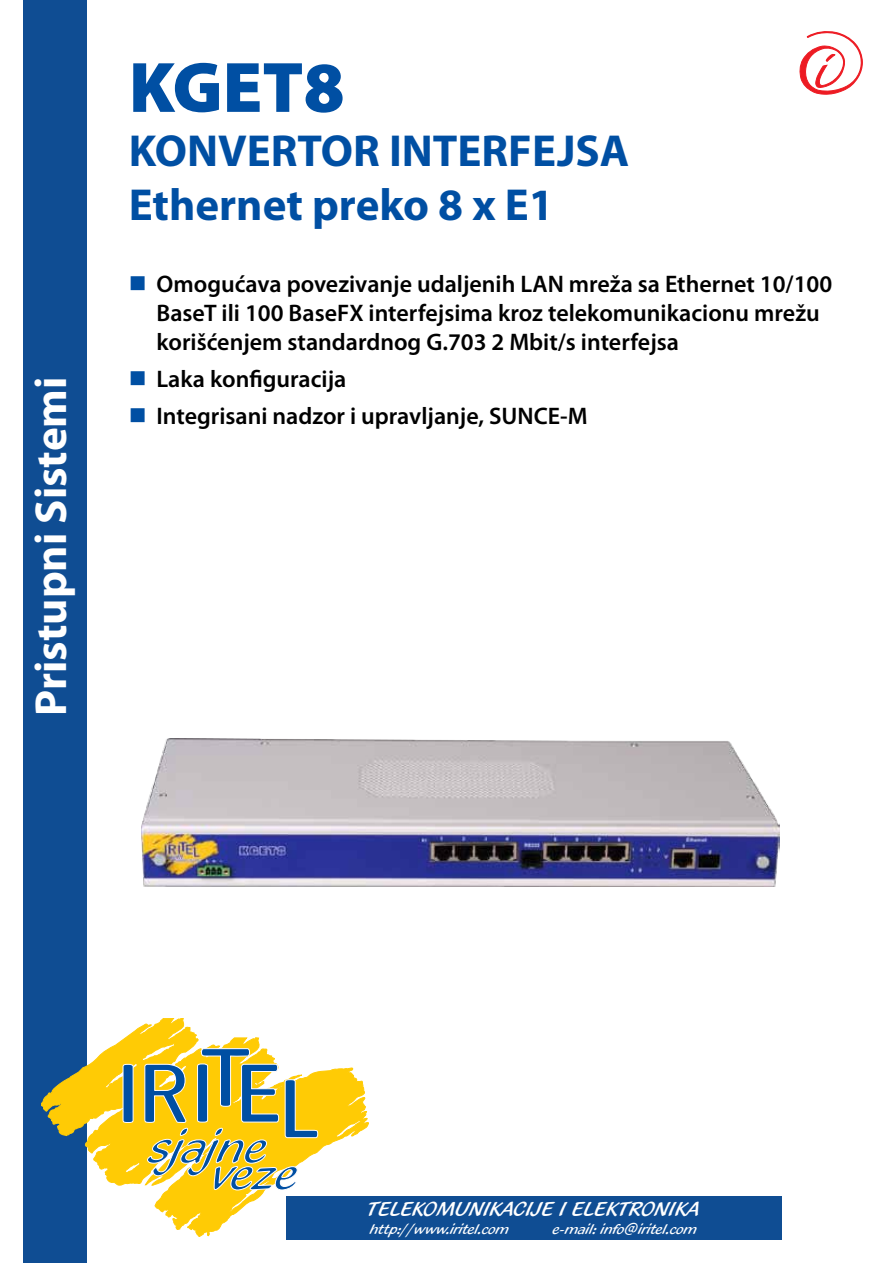
<style>
.page{position:relative;width:893px;height:1263px;background:#fff}
.page>*{position:absolute;margin:0;border:0;box-sizing:border-box;transform-origin:0 0}
.t1{font:900 72px "Myriad Pro";color:#004fa3}
.t2{font:700 45px/54px "Myriad Pro";color:#004fa3}
.t3{font:700 45px "Myriad Pro";color:#fff}
.t4{font:600 24px/28.8px "Myriad Pro";color:#000}
.t5{font:21px "Blacklight D";color:#fff}
.t6{font:15px "Blacklight D";color:#fff}
</style>
<div class="page">
<img style="left:142px;top:738px;width:637px;height:149px">
<div style="left:23px;top:0;width:63px;height:1263px;background:#0f4d93"></div>
<div style="left:286px;top:1196px;width:496px;height:44px;background:#0f4d93"></div>
<svg style="left:41px;top:1018px;width:328px;height:218px"></svg>
<svg style="left:122px;top:1064px;width:12px;height:59px"></svg>
<svg style="left:144px;top:1048px;width:174px;height:147px"></svg>
<svg style="left:799px;top:31px;width:63px;height:64px"></svg>
<h2 class="t3" style="left:22px;top:716px;width:341px;rotate:-90deg">Pristupni Sistemi</h2>
<h1 class="t1" style="left:129px;top:47px;width:217px">KGET8</h1>
<h2 class="t2" style="left:129px;top:122px;width:502px">KONVERTOR INTERFEJSA<br>Ethernet preko 8 x E1</h2>
<p class="t4" style="left:156px;top:269px;width:677px">Omogućava povezivanje udaljenih LAN mreža sa Ethernet 10/100<br>BaseT ili 100 BaseFX interfejsima kroz telekomunikacionu mrežu korišćenjem standardnog G.703 2 Mbit/s interfejsa</p>
<p class="t4" style="left:156px;top:360px;width:433px;line-height:37.2px">Laka konfiguracija<br>Integrisani nadzor i upravljanje, SUNCE-M</p>
<p class="t5" style="left:367px;top:1196px;width:335px">TELEKOMUNIKACIJE I ELEKTRONIKA</p>
<p class="t6" style="left:370px;top:1220px;width:140px">http://www.iritel.com</p>
<p class="t6" style="left:553px;top:1220px;width:146px">e-mail: info@iritel.com</p>
</div>
